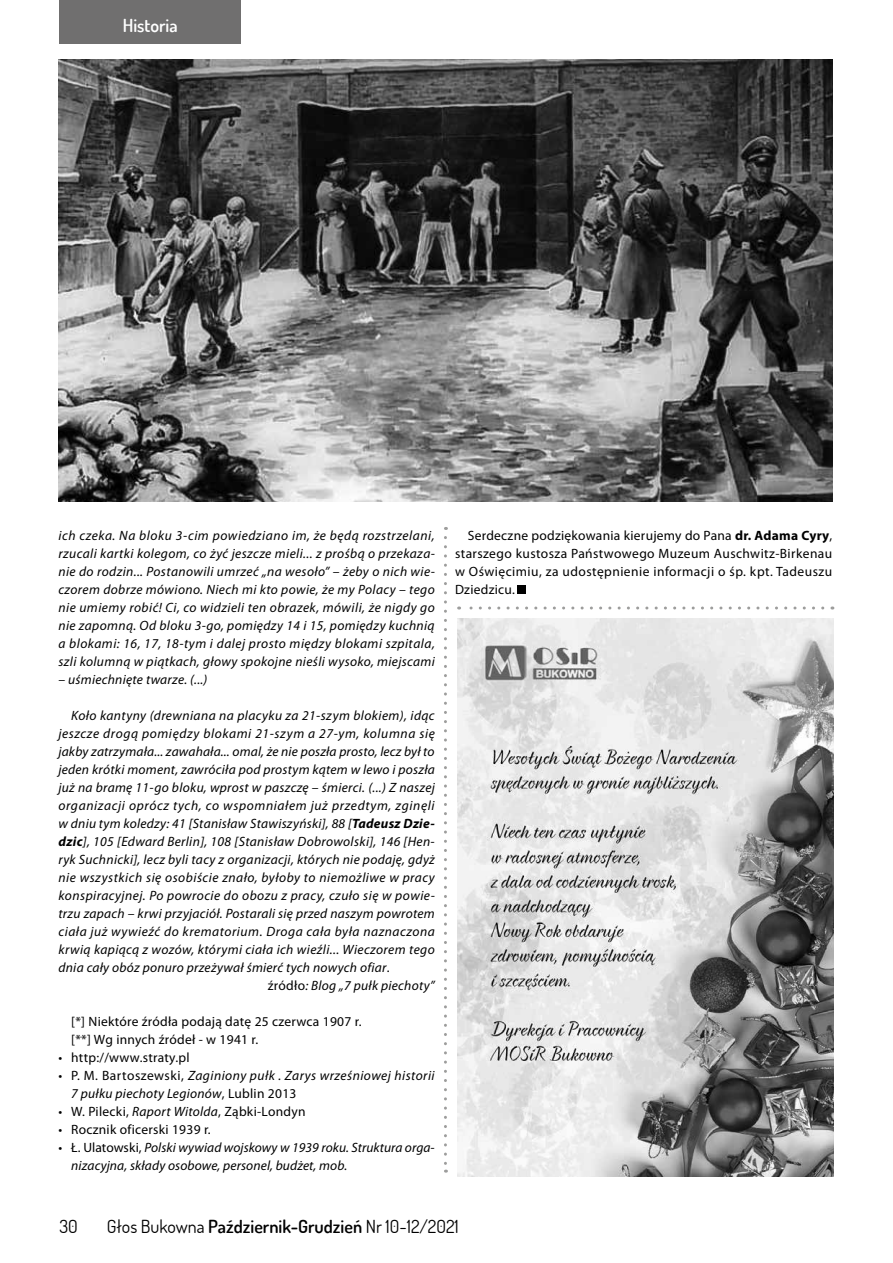
<style>
.page{position:relative;width:893px;height:1263px;background:#fff}
.page>*{position:absolute;margin:0;border:0;box-sizing:border-box;transform-origin:0 0}
.t1{font:18px "Dosis";color:#000}
.t2{font:600 18px "Dosis";color:#fff}
.t3{font:italic 13.5px/18px "Myriad Pro";letter-spacing:.025em;color:#000;text-align:justify}
.t4{font:13.5px/18px "Myriad Pro";letter-spacing:.02em;color:#000}
.t5{font:italic 13.5px "Myriad Pro";letter-spacing:.045em;color:#000}
.t6{font:italic 13.5px/18px "Myriad Pro";letter-spacing:.005em;color:#000}
.s1{font-weight:700}
.s2{font-style:normal}
.s3{font-style:italic}
.s4{font-weight:600}
</style>
<div class="page">
<img style="left:58px;top:60px;width:774px;height:442px">
<div style="left:518px;top:585px;width:8px;height:9px;background:#000"></div>
<div style="left:60px;top:0;width:181px;height:43px;background:#706f6f"></div>
<img style="left:457px;top:619px;width:376px;height:558px">
<svg style="left:444px;top:537px;width:3px;height:635px"></svg>
<svg style="left:459px;top:606px;width:364px;height:3px"></svg>
<h1 class="t2" style="left:123px;top:13px;width:57px">Historia</h1>
<p class="t3" style="left:58px;top:526px;width:378px">ich czeka. Na bloku 3-cim powiedziano im, że będą rozstrzelani, rzucali kartki kolegom, co żyć jeszcze mieli... z prośbą o przekaza&shy;nie do rodzin... Postanowili umrzeć „na wesoło” – żeby o nich wie&shy;czorem dobrze mówiono. Niech mi kto powie, że my Polacy – tego nie umiemy robić! Ci, co widzieli ten obrazek, mówili, że nigdy go nie zapomną. Od bloku 3-go, pomiędzy 14 i 15, pomiędzy kuchnią a blokami: 16, 17, 18-tym i dalej prosto między blokami szpitala, szli kolumną w piątkach, głowy spokojne nieśli wysoko, miejscami</p>
<p class="t3" style="left:58px;top:670px;width:150px">– uśmiechnięte twarze. (...)</p>
<p class="t3" style="left:71px;top:706px;width:365px">Koło kantyny (drewniana na placyku za 21-szym blokiem), idąc</p>
<p class="t5" style="left:58px;top:725px;width:378px">jeszcze drogą pomiędzy blokami 21-szym a 27-ym, kolumna się</p>
<p class="t3" style="left:58px;top:742px;width:378px">jakby zatrzymała... zawahała... omal, że nie poszła prosto, lecz był to</p>
<p class="t3" style="left:58px;top:760px;width:378px">jeden krótki moment, zawróciła pod prostym kątem w lewo i poszła</p>
<p class="t3" style="left:58px;top:778px;width:378px">już na bramę 11-go bloku, wprost w paszczę – śmierci. (...) Z naszej</p>
<p class="t5" style="left:58px;top:797px;width:378px">organizacji oprócz tych, co wspomniałem już przedtym, zginęli</p>
<p class="t3" style="left:58px;top:814px;width:378px">w dniu tym koledzy: 41 [Stanisław Stawiszyński], 88 [<span class="s1">Tadeusz Dzie-</span></p>
<p class="t3" style="left:58px;top:832px;width:378px"><span class="s1">dzic</span>], 105 [Edward Berlin], 108 [Stanisław Dobrowolski], 146 [Hen-</p>
<p class="t3" style="left:58px;top:850px;width:378px">ryk Suchnicki], lecz byli tacy z organizacji, których nie podaję, gdyż</p>
<p class="t3" style="left:58px;top:868px;width:378px">nie wszystkich się osobiście znało, byłoby to niemożliwe w pracy</p>
<p class="t3" style="left:58px;top:886px;width:378px">konspiracyjnej. Po powrocie do obozu z pracy, czuło się w powie-</p>
<p class="t3" style="left:58px;top:904px;width:378px">trzu zapach – krwi przyjaciół. Postarali się przed naszym powrotem</p>
<p class="t3" style="left:58px;top:922px;width:378px">ciała już wywieźć do krematorium. Droga cała była naznaczona</p>
<p class="t3" style="left:58px;top:940px;width:378px">krwią kapiącą z wozów, którymi ciała ich wieźli... Wieczorem tego</p>
<p class="t3" style="left:58px;top:958px;width:333px">dnia cały obóz ponuro przeżywał śmierć tych nowych ofiar<span class="s2">.</span></p>
<p class="t3" style="left:268px;top:976px;width:168px"><span class="s2">źródło</span>: Blog „7 pułk piechoty”</p>
<p class="t4" style="left:71px;top:1013px;width:292px">[*] Niektóre źródła podają datę 25 czerwca 1907 r. [**] Wg innych źródeł - w 1941 r.</p>
<p class="t4" style="left:58px;top:1049px;width:133px">• http://www.straty.pl</p>
<p class="t3" style="left:71px;top:1066px;width:365px;text-indent:-13px"><span class="s2">• P. M. Bartoszewski,</span> Zaginiony pułk . Zarys wrześniowej historii<br>7 pułku piechoty Legionów<span class="s2">, Lublin 2013</span></p>
<p class="t4" style="left:58px;top:1103px;width:249px">• W. Pilecki, <span class="s3">Raport Witolda</span>, Ząbki-Londyn</p>
<p class="t4" style="left:58px;top:1121px;width:154px">• Rocznik oficerski 1939 r.</p>
<p class="t6" style="left:71px;top:1138px;width:365px;text-indent:-13px"><span class="s2">• Ł. Ulatowski,</span> Polski wywiad wojskowy w 1939 roku. Struktura orga&shy;nizacyjna, składy osobowe, personel, budżet, mob.</p>
<p class="t4" style="left:455px;top:527px;width:379px;text-align:justify;text-indent:13px">Serdeczne podziękowania kierujemy do Pana <span class="s1">dr. Adama Cyry</span>, starszego kustosza Państwowego Muzeum Auschwitz-Birkenau w Oświęcimiu, za udostępnienie informacji o śp. kpt. Tadeuszu Dziedzicu.</p>
<h1 class="t1" style="left:60px;top:1214px;width:20px">30</h1>
<h1 class="t1" style="left:107px;top:1215px;width:354px">Głos Bukowna <span class="s4">Październik-Grudzień</span> Nr 10-12/2021</h1>
</div>
